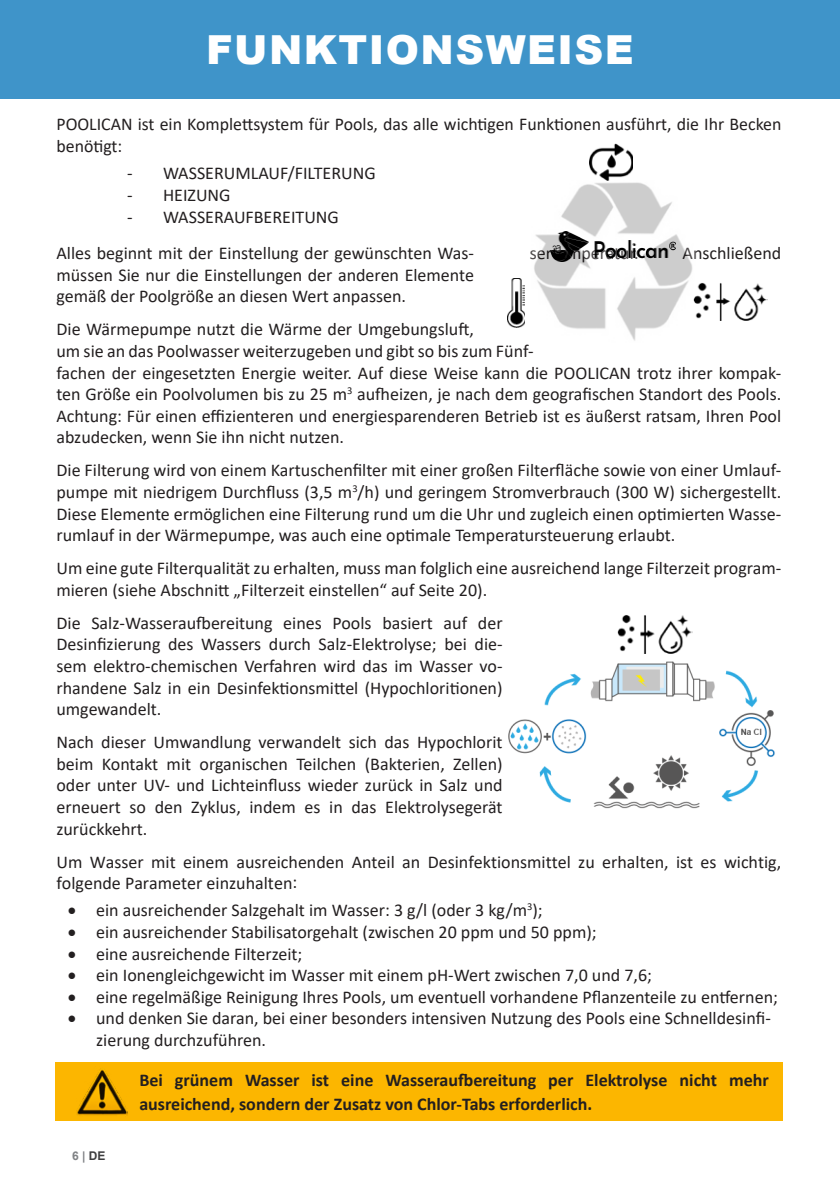
<style>
.page{position:relative;width:840px;height:1191px;background:#fff}
.page>*{position:absolute;margin:0;border:0;box-sizing:border-box;transform-origin:0 0}
.TITRE_Black_copie{font:900 40px "Arial";letter-spacing:.035em;color:#fff}
.t1{font:18px/21.6px "Calibri";color:#231f20}
.text_simpl{font:700 18px/24px "Calibri";color:#231f20}
.t2{font:700 12px "Arial";color:#808285}
.s1{color:#3e3e3f}
</style>
<div class="page">
<div style="left:0;top:0;width:839px;height:98px;background:#3f94c9"></div>
<div style="left:56px;top:1062px;width:726px;height:58px;background:#fcb600"></div>
<img style="left:534px;top:182px;width:159px;height:159px">
<img style="left:589px;top:144px;width:43px;height:37px">
<img style="left:507px;top:278px;width:17px;height:49px">
<img style="left:550px;top:232px;width:125px;height:29px">
<img style="left:692px;top:282px;width:75px;height:39px">
<img style="left:617px;top:615px;width:75px;height:38px">
<img style="left:508px;top:661px;width:267px;height:148px">
<img style="left:76px;top:1068px;width:52px;height:47px">
<p class="TITRE_Black_copie" style="left:206px;top:20px;width:429px">FUNKTIONSWEISE</p>
<p class="t1" style="left:56px;top:113px;width:726px">POOLICAN ist ein Komplettsystem für Pools, das alle wichtigen Funktionen ausführt, die Ihr Becken benötigt:</p>
<p class="t1" style="left:127px;top:162px;width:250px">- WASSERUMLAUF/FILTERUNG</p>
<p class="t1" style="left:127px;top:184px;width:105px">- HEIZUNG</p>
<p class="t1" style="left:127px;top:205px;width:213px">- WASSERAUFBEREITUNG</p>
<p class="t1" style="left:56px;top:242px;width:419px">Alles beginnt mit der Einstellung der gewünschten Was-</p>
<p class="t1" style="left:529px;top:242px;width:110px">sertemperatur.</p>
<p class="t1" style="left:682px;top:242px;width:100px">Anschließend</p>
<p class="t1" style="left:56px;top:264px;width:419px">müssen Sie nur die Einstellungen der anderen Elemente gemäß der Poolgröße an diesen Wert anpassen.</p>
<p class="t1" style="left:56px;top:318px;width:725px">Die Wärmepumpe nutzt die Wärme der Umgebungsluft,<br>um sie an das Poolwasser weiterzugeben und gibt so bis zum Fünf-<br>fachen der eingesetzten Energie weiter. Auf diese Weise kann die POOLICAN trotz ihrer kompak&shy;ten Größe ein Poolvolumen bis zu 25 m<sup>3</sup> aufheizen, je nach dem geografischen Standort des Pools.<br>Achtung: Für einen effizienteren und energiesparenderen Betrieb ist es äußerst ratsam, Ihren Pool abzudecken, wenn Sie ihn nicht nutzen.</p>
<p class="t1" style="left:56px;top:459px;width:725px;text-align:justify">Die Filterung wird von einem Kartuschenfilter mit einer großen Filterfläche sowie von einer Umlauf&shy;pumpe mit niedrigem Durchfluss (3,5 m<sup>3</sup>/h) und geringem Stromverbrauch (300 W) sichergestellt.<br>Diese Elemente ermöglichen eine Filterung rund um die Uhr und zugleich einen optimierten Wasse&shy;rumlauf in der Wärmepumpe, was auch eine optimale Temperatursteuerung erlaubt.</p>
<p class="t1" style="left:56px;top:557px;width:725px">Um eine gute Filterqualität zu erhalten, muss man folglich eine ausreichend lange Filterzeit program&shy;mieren (siehe Abschnitt „Filterzeit einstellen“ auf Seite 20).</p>
<p class="t1" style="left:56px;top:611px;width:447px;text-align:justify">Die Salz-Wasseraufbereitung eines Pools basiert auf der Desinfizierung des Wassers durch Salz-Elektrolyse; bei die&shy;sem elektro-chemischen Verfahren wird das im Wasser vo&shy;rhandene Salz in ein Desinfektionsmittel (Hypochloritionen) umgewandelt.</p>
<p class="t1" style="left:56px;top:731px;width:447px;text-align:justify">Nach dieser Umwandlung verwandelt sich das Hypochlorit beim Kontakt mit organischen Teilchen (Bakterien, Zellen) oder unter UV- und Lichteinfluss wieder zurück in Salz und erneuert so den Zyklus, indem es in das Elektrolysegerät zurückkehrt.</p>
<p class="t1" style="left:56px;top:850px;width:725px">Um Wasser mit einem ausreichenden Anteil an Desinfektionsmittel zu erhalten, ist es wichtig, folgende Parameter einzuhalten:</p>
<p class="t1" style="left:68px;top:899px;width:476px">• ein ausreichender Salzgehalt im Wasser: 3 g/l (oder 3 kg/m<sup>3</sup>);</p>
<p class="t1" style="left:68px;top:920px;width:530px">• ein ausreichender Stabilisatorgehalt (zwischen 20 ppm und 50 ppm);</p>
<p class="t1" style="left:68px;top:942px;width:236px">• eine ausreichende Filterzeit;</p>
<p class="t1" style="left:68px;top:964px;width:585px">• ein Ionengleichgewicht im Wasser mit einem pH-Wert zwischen 7,0 und 7,6;</p>
<p class="t1" style="left:68px;top:985px;width:711px">• eine regelmäßige Reinigung Ihres Pools, um eventuell vorhandene Pflanzenteile zu entfernen;</p>
<p class="t1" style="left:96px;top:1007px;width:675px;text-indent:-28px">• und denken Sie daran, bei einer besonders intensiven Nutzung des Pools eine Schnelldesinfi&shy;zierung durchzuführen.</p>
<p class="t2" style="left:72px;top:1147px;width:35px">6 | <span class="s1">DE</span></p>
<p class="text_simpl" style="left:139px;top:1067px;width:630px">Bei grünem Wasser ist eine Wasseraufbereitung per Elektrolyse nicht mehr ausreichend, sondern der Zusatz von Chlor-Tabs erforderlich.</p>
</div>
